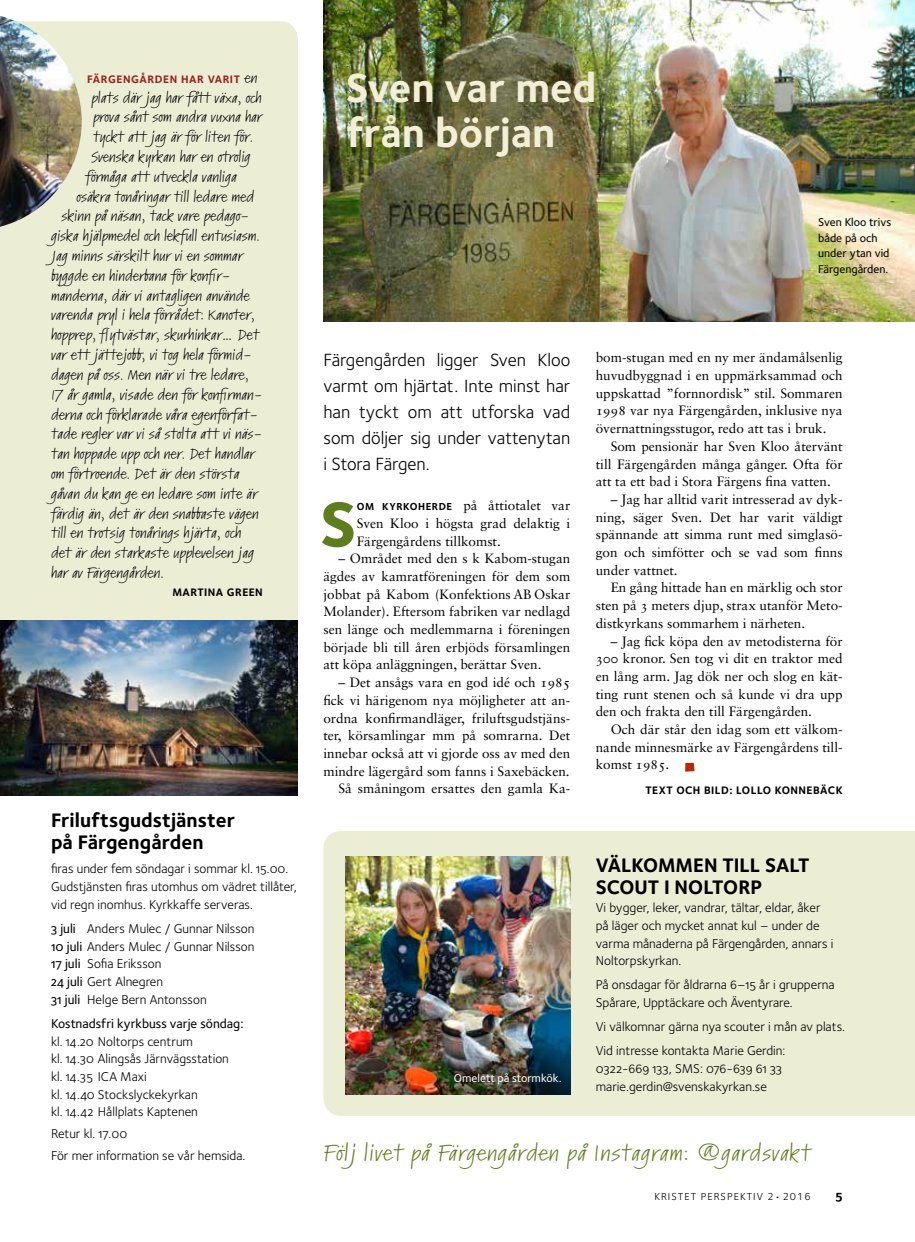
<style>
.page{position:relative;width:915px;height:1242px;background:#fff}
.page>*{position:absolute;margin:0;border:0;box-sizing:border-box;transform-origin:0 0}
.t1{font:800 64.8px "Foundry Sterling";color:#5f7d1f}
.t2{font:42px/45px "Foundry Sterling Bold OSF";letter-spacing:-.005em;color:#f3efd6}
.t3{font:semi-expanded 21px "Kremlin Pro";letter-spacing:.035em;color:#5f7d1f}
.t4{font:20.25px/22.5px "Foundry Sterling Bold OSF";color:#000}
.t5{font:18.3px/26.1px "Foundry Sterling Book OSF";color:#000;text-align:justify}
.t6{font:semi-expanded 13.65px "Kremlin Pro";color:#000}
.t7{font:13.5px/17.7px "Sabon LT Std";color:#000;text-align:justify}
.t8{font:13.5px "Foundry Sterling Bold OSF";color:#000}
.t9{font:13.2px/17.7px "Foundry Sterling Book OSF";color:#000}
.t10{font:13.2px "Foundry Sterling Medium OSF";color:#000}
.t11{font:11.7px/15.8px "Foundry Sterling Medium OSF";color:#000}
.t12{font:11.7px "Foundry Sterling Medium OSF";color:#fff}
.t13{font:11.25px "Foundry Sterling Bold OSF";letter-spacing:.04em;color:#000}
.t14{font:700 11.25px "Foundry Sterling";letter-spacing:.05em;color:#981f1c}
.t15{font:10.5px "Foundry Sterling";letter-spacing:.095em;color:#000}
.s1{font-family:"Kremlin Pro";font-weight:400;font-stretch:semi-expanded;font-size:13.65px;color:#000}
.s2{font-family:"Foundry Sterling Medium OSF"}
.s3{font-family:"Foundry Sterling";font-weight:700;font-size:10.5px}
</style>
<div class="page">
<div style="left:0;top:21px;width:298px;height:668px;background:#ebedd5;border-radius:18px"></div>
<div style="left:323px;top:831px;width:591px;height:285px;background:#ebedd5"></div>
<img style="left:345px;top:856px;width:225px;height:238px">
<img style="left:323px;top:0;width:591px;height:321px">
<img style="left:0;top:16px;width:82px;height:211px">
<svg style="left:685px;top:763px;width:9px;height:8px"></svg>
<img style="left:0;top:621px;width:298px;height:174px">
<p class="t14" style="left:87px;top:71px;width:172px">FÄRGENGÅRDEN HAR VARIT <span class="s1">en</span></p>
<p class="t6" style="left:92px;top:88px;width:171px">plats där jag har fått växa, och</p>
<p class="t6" style="left:93px;top:108px;width:170px">prova sånt som andra vuxna har</p>
<p class="t6" style="left:93px;top:127px;width:161px">tyckt att jag är för liten för.</p>
<p class="t6" style="left:92px;top:147px;width:160px">Svenska kyrkan har en otrolig</p>
<p class="t6" style="left:86px;top:167px;width:153px">förmåga att utveckla vanliga</p>
<p class="t6" style="left:77px;top:187px;width:179px">osäkra tonåringar till ledare med</p>
<p class="t6" style="left:62px;top:207px;width:189px">skinn på näsan, tack vare pedago-</p>
<p class="t6" style="left:51px;top:226px;width:210px">giska hjälpmedel och lekfull entusiasm.</p>
<p class="t6" style="left:51px;top:246px;width:193px">Jag minns särskilt hur vi en sommar</p>
<p class="t6" style="left:51px;top:266px;width:181px">byggde en hinderbana för konfir-</p>
<p class="t6" style="left:51px;top:286px;width:200px">manderna, där vi antagligen använde</p>
<p class="t6" style="left:51px;top:306px;width:205px">varenda pryl i hela förrådet: Kanoter,</p>
<p class="t6" style="left:51px;top:325px;width:209px">hopprep, flytvästar, skurhinkar… Det</p>
<p class="t6" style="left:51px;top:345px;width:202px">var ett jättejobb, vi tog hela förmid-</p>
<p class="t6" style="left:51px;top:365px;width:199px">dagen på oss. Men när vi tre ledare,</p>
<p class="t6" style="left:51px;top:385px;width:213px">17 år gamla, visade den för konfirman-</p>
<p class="t6" style="left:51px;top:404px;width:209px">derna och förklarade våra egenförfat-</p>
<p class="t6" style="left:51px;top:424px;width:213px">tade regler var vi så stolta att vi näs-</p>
<p class="t6" style="left:51px;top:444px;width:205px">tan hoppade upp och ner. Det handlar</p>
<p class="t6" style="left:51px;top:464px;width:190px">om förtroende. Det är den största</p>
<p class="t6" style="left:51px;top:484px;width:208px">gåvan du kan ge en ledare som inte är</p>
<p class="t6" style="left:51px;top:504px;width:209px">färdig än, det är den snabbaste vägen</p>
<p class="t6" style="left:51px;top:523px;width:191px">till en trotsig tonårings hjärta, och</p>
<p class="t6" style="left:51px;top:543px;width:204px">det är den starkaste upplevelsen jag</p>
<p class="t6" style="left:51px;top:563px;width:114px">har av Färgengården.</p>
<p class="t13" style="left:172px;top:584px;width:92px">MARTINA GREEN</p>
<h3 class="t4" style="left:51px;top:808px;width:185px">Friluftsgudstjänster på Färgengården</h3>
<p class="t9" style="left:51px;top:860px;width:247px">firas under fem söndagar i sommar kl. 15.00.<br>Gudstjänsten firas utomhus om vädret tillåter, vid regn inomhus. Kyrkkaffe serveras.</p>
<p class="t9" style="left:51px;top:919px;width:205px"><span class="s2">3 juli</span> Anders Mulec / Gunnar Nilsson<br><span class="s2">10 juli</span> Anders Mulec / Gunnar Nilsson<br><span class="s2">17 juli</span> Sofia Eriksson<br><span class="s2">24 juli</span> Gert Alnegren<br><span class="s2">31 juli</span> Helge Bern Antonsson</p>
<p class="t10" style="left:51px;top:1014px;width:194px">Kostnadsfri kyrkbuss varje söndag:</p>
<p class="t9" style="left:51px;top:1032px;width:179px">kl. 14.20 Noltorps centrum<br>kl. 14.30 Alingsås Järnvägsstation kl. 14.35 ICA Maxi<br>kl. 14.40 Stockslyckekyrkan<br>kl. 14.42 Hållplats Kaptenen</p>
<p class="t9" style="left:51px;top:1122px;width:196px;line-height:21.9px">Retur kl. 17.00<br>För mer information se vår hemsida.</p>
<h2 class="t2" style="left:345px;top:65px;width:252px">Sven var med från början</h2>
<p class="t11" style="left:817px;top:214px;width:75px">Sven Kloo trivs både på och under ytan vid<br>Färgengården.</p>
<h3 class="t5" style="left:323px;top:346px;width:248px">Färgengården ligger Sven Kloo varmt om hjärtat. Inte minst har han tyckt om att utforska vad som döljer sig under vattenytan i Stora Färgen.</h3>
<p class="t7" style="left:356px;top:496px;width:215px"><span class="s3">OM KYRKOHERDE</span> på åttiotalet var Sven Kloo i högsta grad delaktig i Färgengårdens tillkomst.</p>
<p class="t7" style="left:323px;top:549px;width:248px;text-indent:15px">– Området med den s k Kabom-stugan ägdes av kamratföreningen för dem som jobbat på Kabom (Konfektions AB Oskar Molander). Eftersom fabriken var nedlagd sen länge och medlemmarna i föreningen började bli till åren erbjöds församlingen att köpa anläggningen, berättar Sven.</p>
<p class="t7" style="left:323px;top:673px;width:248px;text-align:right">– Det ansågs vara en god idé och 1985 fick vi härigenom nya möjligheter att an&shy;ordna konfirmandläger, friluftsgudstjäns&shy;ter, körsamlingar mm på somrarna. Det innebar också att vi gjorde oss av med den mindre lägergård som fanns i Saxebäcken.<br>Så småningom ersattes den gamla Ka-</p>
<h1 class="t1" style="left:320px;top:479px;width:38px">S</h1>
<p class="t12" style="left:453px;top:1070px;width:109px">Omelett på stormkök.</p>
<p class="t7" style="left:595px;top:348px;width:248px">bom-stugan med en ny mer ändamålsenlig huvudbyggnad i en uppmärksammad och uppskattad ”fornnordisk” stil. Sommaren 1998 var nya Färgengården, inklusive nya övernattningsstugor, redo att tas i bruk.</p>
<p class="t7" style="left:595px;top:437px;width:248px;text-indent:15px">Som pensionär har Sven Kloo återvänt till Färgengården många gånger. Ofta för att ta ett bad i Stora Färgens fina vatten.</p>
<p class="t7" style="left:595px;top:490px;width:248px;text-indent:15px">– Jag har alltid varit intresserad av dyk&shy;ning, säger Sven. Det har varit väldigt spännande att simma runt med simglasö&shy;gon och simfötter och se vad som finns under vattnet.</p>
<p class="t7" style="left:595px;top:579px;width:248px;text-indent:15px">En gång hittade han en märklig och stor sten på 3 meters djup, strax utanför Meto&shy;distkyrkans sommarhem i närheten.</p>
<p class="t7" style="left:595px;top:632px;width:248px;text-indent:15px">– Jag fick köpa den av metodisterna för 300 kronor. Sen tog vi dit en traktor med en lång arm. Jag dök ner och slog en kät&shy;ting runt stenen och så kunde vi dra upp den och frakta den till Färgengården.</p>
<p class="t7" style="left:595px;top:720px;width:248px;text-indent:15px">Och där står den idag som ett välkom&shy;nande minnesmärke av Färgengårdens till&shy;komst 1985.</p>
<p class="t13" style="left:645px;top:782px;width:199px">TEXT OCH BILD: LOLLO KONNEBÄCK</p>
<h3 class="t4" style="left:595px;top:853px;width:215px">VÄLKOMMEN TILL SALT<br>SCOUT I NOLTORP</h3>
<p class="t9" style="left:595px;top:898px;width:239px">Vi bygger, leker, vandrar, tältar, eldar, åker på läger och mycket annat kul – under de varma månaderna på Färgengården, annars i Noltorpskyrkan.</p>
<p class="t9" style="left:595px;top:975px;width:240px">På onsdagar för åldrarna 6–15 år i grupperna<br>Spårare, Upptäckare och Äventyrare.</p>
<p class="t9" style="left:595px;top:1014px;width:250px;line-height:24.2px">Vi välkomnar gärna nya scouter i mån av plats.<br>Vid intresse kontakta Marie Gerdin:</p>
<p class="t9" style="left:595px;top:1059px;width:188px">0322-669 133, SMS: 076-639 61 33 marie.gerdin@svenskakyrkan.se</p>
<h3 class="t3" style="left:323px;top:1138px;width:488px">Följ livet på Färgengården på Instagram: @gardsvakt</h3>
<p class="t15" style="left:654px;top:1189px;width:158px">KRISTET PERSPEKTIV 2•2016</p>
<p class="t8" style="left:835px;top:1186px;width:9px">5</p>
</div>
